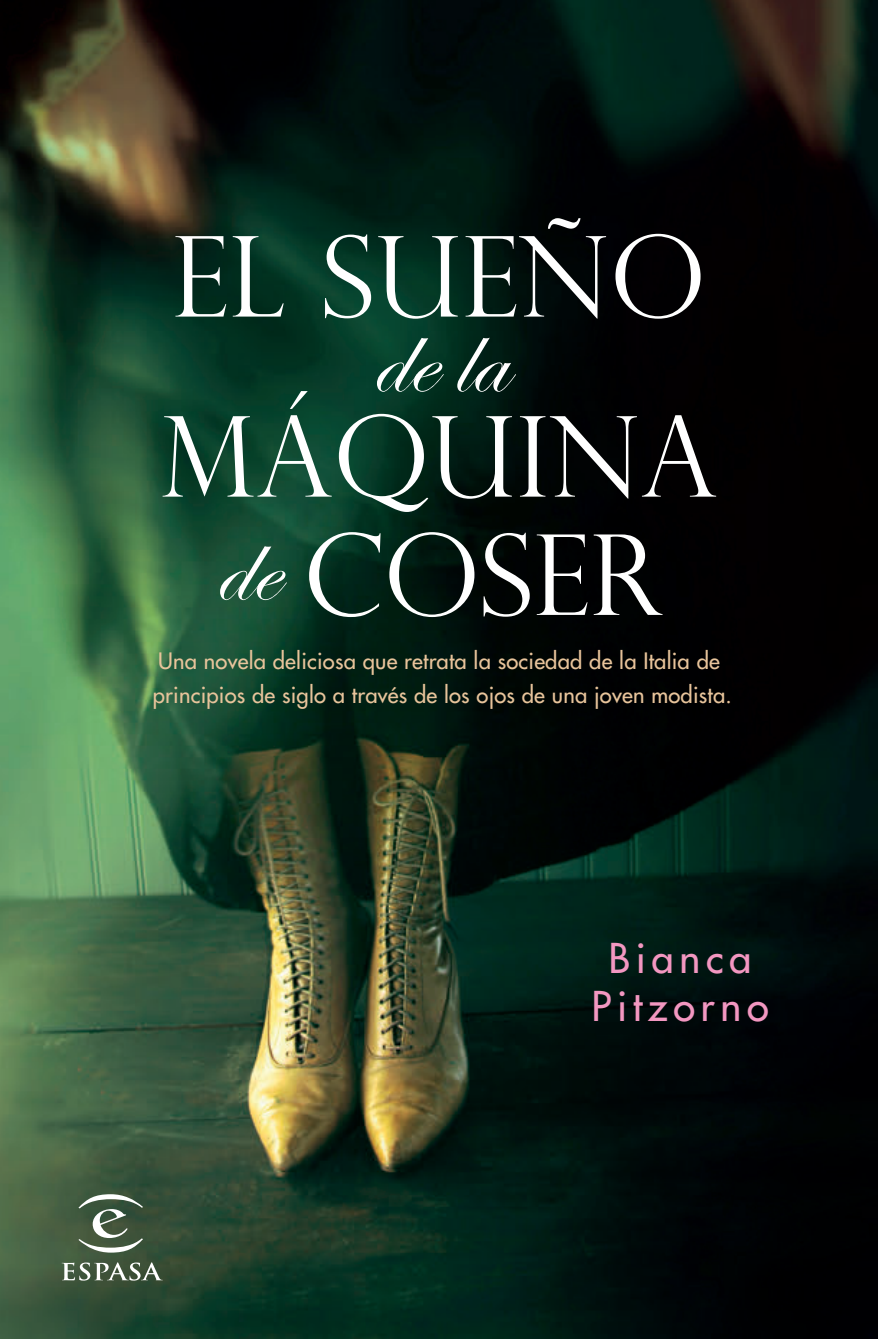
<style>
.page{position:relative;width:878px;height:1339px;background:#fff}
.page>*{position:absolute;margin:0;border:0;box-sizing:border-box;transform-origin:0 0}
.t1{font:300 111.8px/118.2px "Perpetua Titling";color:#fff;text-align:center}
.t2{font:106px "Edwardian Script ITC";color:#fff}
.t3{font:500 40px/48px "Futura Std";letter-spacing:.14em;color:#f397c1;text-align:center}
.t4{font:500 22px/34px "Futura Std";letter-spacing:.01em;color:#e8c49b}
.s1{font-family:"Edwardian Script ITC";font-weight:400;font-size:106px}
</style>
<div class="page">
<img style="left:0;top:0;width:877px;height:1339px">
<svg style="left:78px;top:1194px;width:65px;height:58px"></svg>
<svg style="left:62px;top:1262px;width:101px;height:18px"></svg>
<h1 class="t1" style="left:171px;top:212px;width:536px">EL SUEÑO</h1>
<h2 class="t2" style="left:371px;top:292px;width:136px">de la</h2>
<h1 class="t1" style="left:160px;top:392px;width:558px">MÁQUINA <span class="s1">de</span> COSER</h1>
<p class="t4" style="left:153px;top:645px;width:580px">Una novela deliciosa que retrata la sociedad de la Italia de principios de siglo a través de los ojos de una joven modista.</p>
<h3 class="t3" style="left:591px;top:937px;width:179px">Bianca<br>Pitzorno</h3>
</div>
